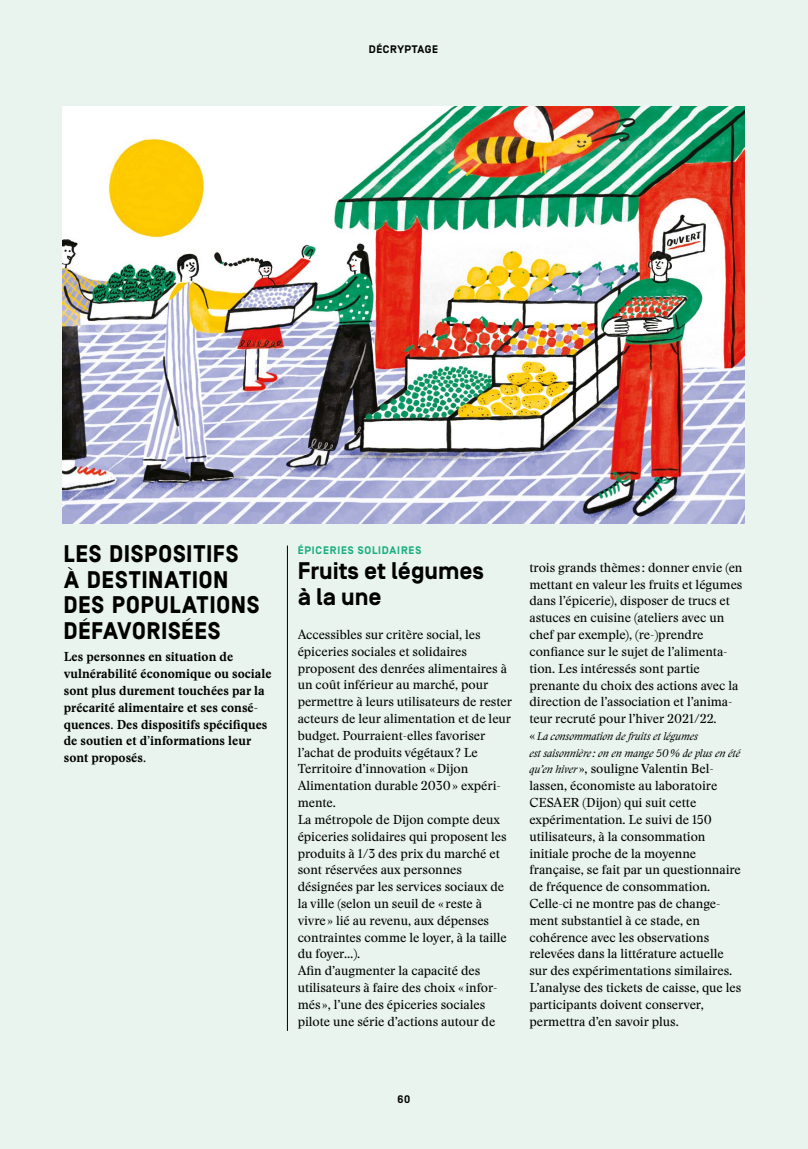
<style>
.page{position:relative;width:808px;height:1149px;background:#fff}
.page>*{position:absolute;margin:0;border:0;box-sizing:border-box;transform-origin:0 0}
.t1{font:24px/25.5px "Parade LIFT One";letter-spacing:.04em;color:#000}
.t2{font:700 24px/25.5px "Simplon Norm";color:#000}
.t3{font:12.75px/16.8px "Stanley";letter-spacing:-.005em;color:#000}
.t4{font:700 12.75px/16.8px "Stanley";color:#000}
.t5{font:italic 10.95px/16.8px "Stanley";letter-spacing:-.005em;color:#000}
.t6{font:700 10.95px "Simplon Norm";letter-spacing:.075em;color:#1aad80}
.t7{font:700 10.95px "Simplon Norm";letter-spacing:.05em;color:#000}
.s1{font-style:normal;font-size:12.75px}
.s2{font-style:italic;font-size:10.95px}
</style>
<div class="page">
<div style="left:0;top:0;width:808px;height:1148px;background:#e8f4ed"></div>
<hr style="left:287px;top:545px;width:1px;height:485px;background:#000">
<img style="left:63px;top:106px;width:681px;height:417px">
<p class="t7" style="left:369px;top:44px;width:71px">DÉCRYPTAGE</p>
<h1 class="t1" style="left:64px;top:541px;width:197px">LES DISPOSITIFS<br>À DESTINATION<br>DES POPULATIONS<br>DÉFAVORISÉES</h1>
<p class="t4" style="left:64px;top:648px;width:209px">Les personnes en situation de vulnérabilité économique ou sociale sont plus durement touchées par la précarité alimentaire et ses consé&shy;quences. Des dispositifs spécifiques de soutien et d’informations leur sont proposés.</p>
<p class="t6" style="left:298px;top:544px;width:125px">ÉPICERIES SOLIDAIRES</p>
<h1 class="t2" style="left:298px;top:559px;width:188px">Fruits et légumes à la une</h1>
<p class="t3" style="left:298px;top:626px;width:216px">Accessibles sur critère social, les épiceries sociales et solidaires proposent des denrées alimentaires à un coût inférieur au marché, pour permettre à leurs utilisateurs de rester acteurs de leur alimentation et de leur budget. Pourraient-elles favoriser l’achat de produits végétaux ? Le Territoire d’innovation « Dijon Alimentation durable 2030 » expéri&shy;mente.<br>La métropole de Dijon compte deux épiceries solidaires qui proposent les produits à 1/3 des prix du marché et sont réservées aux personnes désignées par les services sociaux de la ville (selon un seuil de « reste à vivre » lié au revenu, aux dépenses contraintes comme le loyer, à la taille du foyer…).<br>Afin d’augmenter la capacité des utilisateurs à faire des choix « infor&shy;més », l’une des épiceries sociales pilote une série d’actions autour de</p>
<p class="t3" style="left:529px;top:559px;width:215px">trois grands thèmes : donner envie (en mettant en valeur les fruits et légumes dans l’épicerie), disposer de trucs et astuces en cuisine (ateliers avec un chef par exemple), (re-)prendre confiance sur le sujet de l’alimenta&shy;tion. Les intéressés sont partie prenante du choix des actions avec la direction de l’association et l’anima&shy;teur recruté pour l’hiver 2021/22.</p>
<p class="t5" style="left:529px;top:727px;width:212px"><span class="s1">«</span> La consommation de fruits et légumes<br>est saisonnière : on en mange 50 % de plus en été</p>
<p class="t3" style="left:529px;top:760px;width:213px"><span class="s2">qu’en hiver</span> », souligne Valentin Bel&shy;lassen, économiste au laboratoire CESAER (Dijon) qui suit cette expérimentation. Le suivi de 150 utilisateurs, à la consommation initiale proche de la moyenne française, se fait par un questionnaire de fréquence de consommation.<br>Celle-ci ne montre pas de change&shy;ment substantiel à ce stade, en cohérence avec les observations relevées dans la littérature actuelle sur des expérimentations similaires.<br>L’analyse des tickets de caisse, que les participants doivent conserver, permettra d’en savoir plus.</p>
<p class="t7" style="left:398px;top:1093px;width:14px">60</p>
</div>
